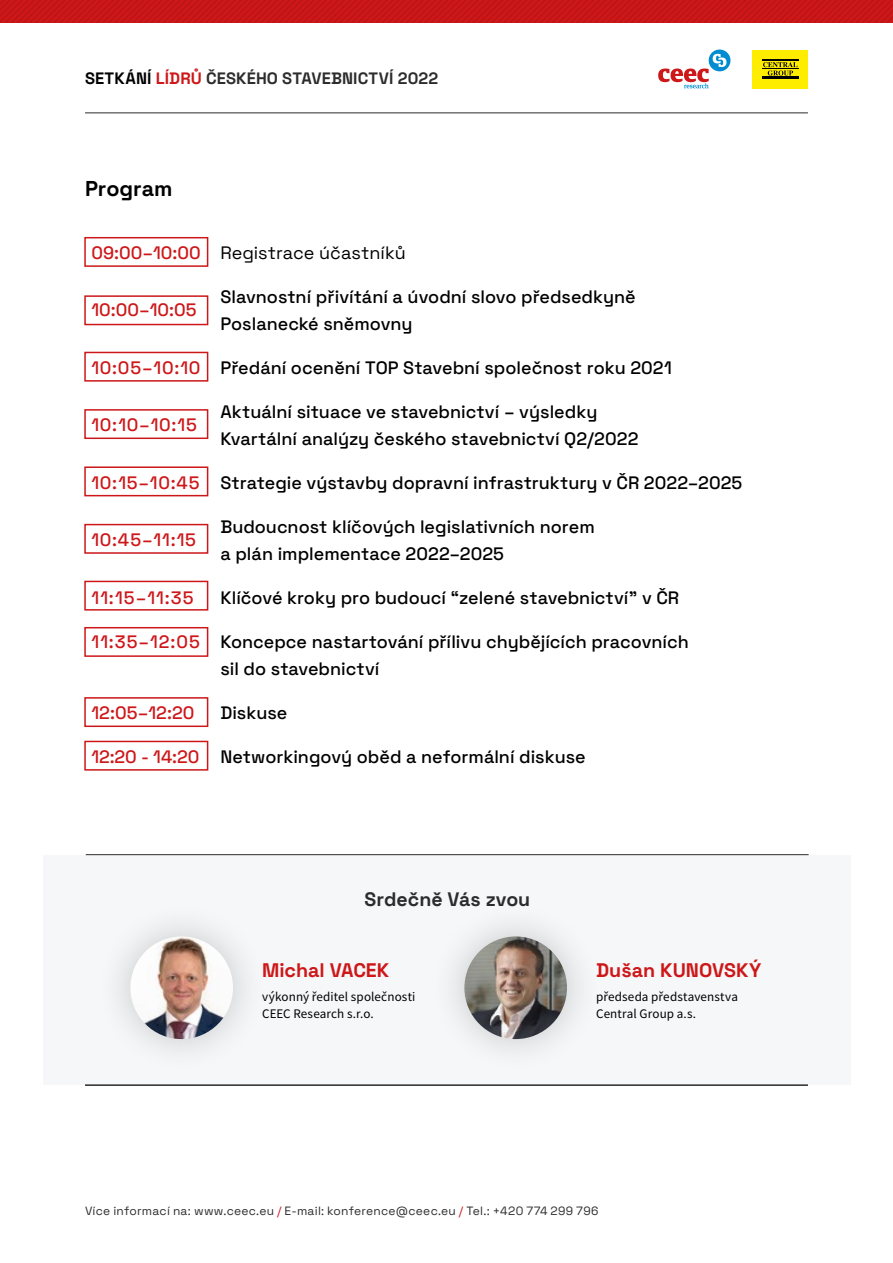
<style>
.page{position:relative;width:893px;height:1263px;background:#fff}
.page>*{position:absolute;margin:0;border:0;box-sizing:border-box;transform-origin:0 0}
.t1{font:700 21.45px "Space Grotesk";color:#000}
.t2{font:700 19.65px "Space Grotesk";color:#cd1719}
.t3{font:700 19.5px "Space Grotesk";color:#2c2c2c}
.t4{font:500 18px/27px "Space Grotesk";color:#000}
.t5{font:500 18px "Space Grotesk";letter-spacing:.04em;color:#cd1719}
.t6{font:18px "Space Grotesk";color:#000}
.t7{font:700 16.5px "Space Grotesk";letter-spacing:.01em;color:#2c2c2c}
.t8{font:13.05px/16.4px "Source Sans Variable";letter-spacing:.01em;color:#000}
.t9{font:12px "Space Grotesk";letter-spacing:.02em;color:#2c2c2c}
.s1{color:#000}
.s2{color:#cd1719}
.s3{font-weight:500;color:#cd1719}
</style>
<div class="page">
<div style="left:43px;top:855px;width:807px;height:230px;background:#f6f7f8"></div>
<div style="left:84px;top:237px;width:124px;height:30px;border:2px solid #cd1719"></div>
<div style="left:84px;top:295px;width:124px;height:30px;border:2px solid #cd1719"></div>
<div style="left:84px;top:352px;width:124px;height:30px;border:2px solid #cd1719"></div>
<div style="left:84px;top:409px;width:124px;height:30px;border:2px solid #cd1719"></div>
<div style="left:84px;top:466px;width:124px;height:30px;border:2px solid #cd1719"></div>
<div style="left:84px;top:524px;width:124px;height:30px;border:2px solid #cd1719"></div>
<div style="left:84px;top:581px;width:124px;height:30px;border:2px solid #cd1719"></div>
<div style="left:84px;top:627px;width:124px;height:30px;border:2px solid #cd1719"></div>
<div style="left:84px;top:697px;width:124px;height:30px;border:2px solid #cd1719"></div>
<div style="left:84px;top:741px;width:124px;height:30px;border:2px solid #cd1719"></div>
<hr style="left:85px;top:113px;width:723px;height:1px;background:#2c2c2c">
<svg style="left:0;top:0;width:893px;height:22px"></svg>
<hr style="left:85px;top:1085px;width:723px;height:1px;background:#2c2c2c">
<hr style="left:86px;top:854px;width:723px;height:1px;background:#2c2c2c">
<div style="left:709px;top:50px;width:21px;height:21px;background:#008cd1;border-radius:50%"></div>
<svg style="left:658px;top:54px;width:68px;height:34px"></svg>
<div style="left:95px;top:900px;width:174px;height:175px;background:#000;opacity:.2"></div>
<img style="left:130px;top:936px;width:103px;height:103px;border-radius:51px">
<div style="left:429px;top:900px;width:174px;height:175px;background:#000;opacity:.2"></div>
<img style="left:464px;top:936px;width:103px;height:103px;border-radius:51px">
<div style="left:753px;top:50px;width:55px;height:38px;background:#ffed00"></div>
<hr style="left:762px;top:69px;width:37px;height:1px;background:#000">
<hr style="left:762px;top:77px;width:37px;height:2px;background:#000">
<hr style="left:762px;top:59px;width:37px;height:2px;background:#000">
<svg style="left:763px;top:62px;width:35px;height:14px"></svg>
<p class="t7" style="left:85px;top:66px;width:355px"><span class="s1">SETKÁNÍ</span> <span class="s2">LÍDRŮ</span> ČESKÉHO STAVEBNICTVÍ 2022</p>
<p class="t1" style="left:85px;top:173px;width:89px">Program</p>
<p class="t6" style="left:91px;top:239px;width:316px"><span class="s3">09:00–10:00</span> Registrace účastníků</p>
<p class="t4" style="left:220px;top:282px;width:417px">Slavnostní přivítání a úvodní slovo předsedkyně<br>Poslanecké sněmovny</p>
<p class="t4" style="left:91px;top:353px;width:582px"><span class="s2">10:05–10:10</span> Předání ocenění TOP Stavební společnost roku 2021</p>
<p class="t5" style="left:91px;top:297px;width:107px">10:00–10:05</p>
<p class="t4" style="left:220px;top:397px;width:419px">Aktuální situace ve stavebnictví – výsledky<br>Kvartální analýzy českého stavebnictví Q2/2022</p>
<p class="t4" style="left:91px;top:468px;width:652px"><span class="s2">10:15–10:45</span> Strategie výstavby dopravní infrastruktury v ČR 2022–2025</p>
<p class="t5" style="left:91px;top:412px;width:107px">10:10–10:15</p>
<p class="t5" style="left:91px;top:527px;width:106px">10:45–11:15</p>
<p class="t4" style="left:220px;top:512px;width:376px">Budoucnost klíčových legislativních norem a plán implementace 2022–2025</p>
<p class="t5" style="left:91px;top:584px;width:104px">11:15–11:35</p>
<p class="t4" style="left:220px;top:583px;width:460px">Klíčové kroky pro budoucí “zelené stavebnictví” v ČR</p>
<p class="t4" style="left:220px;top:627px;width:470px;text-indent:-129px"><span class="s2">11:35–12:05</span> Koncepce nastartování přílivu chybějících pracovních sil do stavebnictví</p>
<p class="t5" style="left:91px;top:699px;width:105px">12:05–12:20</p>
<p class="t4" style="left:220px;top:698px;width:68px">Diskuse</p>
<p class="t4" style="left:91px;top:742px;width:496px"><span class="s2">12:20 - 14:20</span> Networkingový oběd a neformální diskuse</p>
<p class="t3" style="left:365px;top:885px;width:167px">Srdečně Vás zvou</p>
<p class="t2" style="left:262px;top:956px;width:129px">Michal VACEK</p>
<p class="t8" style="left:262px;top:989px;width:155px">výkonný ředitel společnosti<br>CEEC Research s.r.o.</p>
<p class="t2" style="left:596px;top:956px;width:167px">Dušan KUNOVSKÝ</p>
<p class="t8" style="left:596px;top:989px;width:143px">předseda představenstva<br>Central Group a.s.</p>
<p class="t9" style="left:85px;top:1202px;width:515px">Více informací na: www.ceec.eu <span class="s2">/</span> E-mail: konference@ceec.eu <span class="s2">/</span> Tel.: +420 774 299 796</p>
</div>
